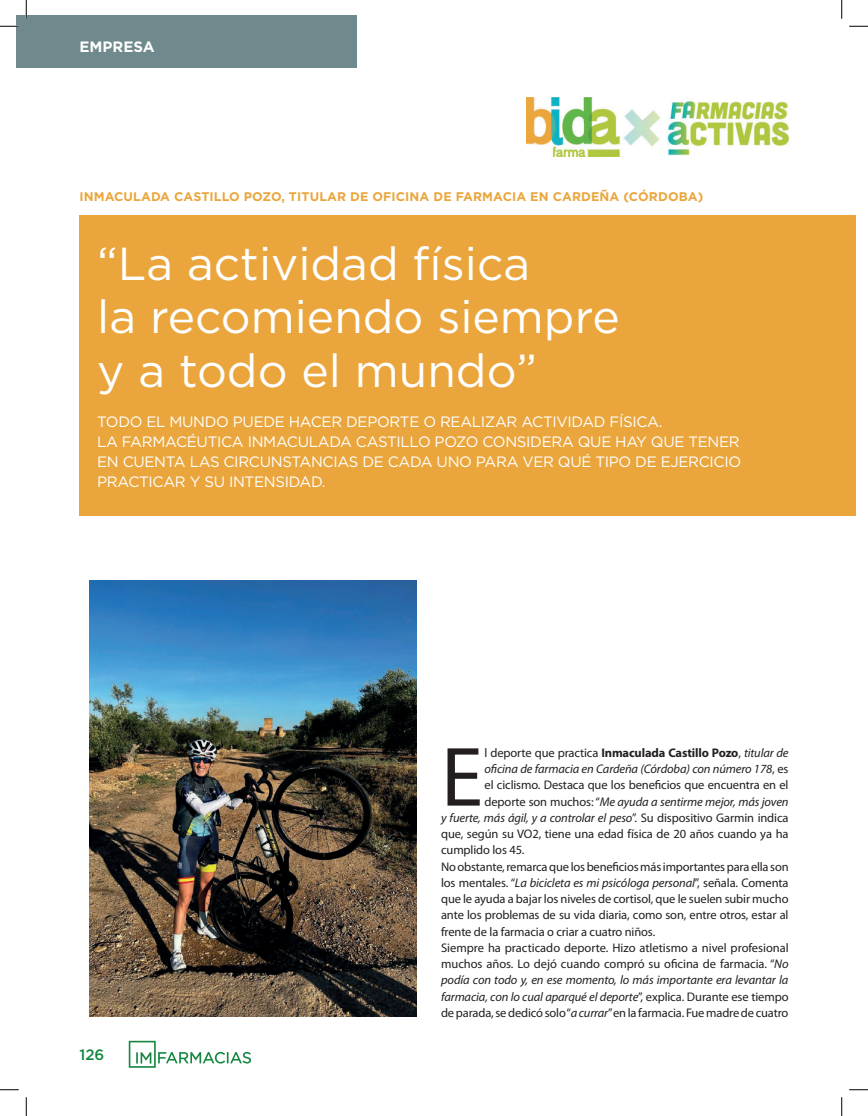
<style>
.page{position:relative;width:868px;height:1116px;background:#fff}
.page>*{position:absolute;margin:0;border:0;box-sizing:border-box;transform-origin:0 0}
.t1{font:84.88px "Myriad Pro";color:#231f20}
.t2{font:46.25px/53.8px "Gotham";color:#fff}
.t3{font:15px/20px "Gotham";letter-spacing:-.02em;color:#fff}
.t4{font:700 15px "Gotham";color:#fff}
.t5{font:500 15px "Gotham";color:#168741}
.t6{font:12.5px "Myriad Pro";letter-spacing:-.01em;color:#231f20}
.t7{font:italic 12.5px "Myriad Pro";letter-spacing:-.01em;color:#231f20}
.t8{font:700 12.5px "Gotham";letter-spacing:.01em;color:#eaa63c}
.t9{font:700 12.5px "Myriad Pro";letter-spacing:-.01em;color:#231f20}
.s1{font-weight:400}
.s2{font-weight:400;font-style:italic}
.s3{font-style:normal}
.s4{font-style:italic}
</style>
<div class="page">
<div style="left:16px;top:16px;width:340px;height:52px;background:#6f898d"></div>
<svg style="left:129px;top:1040px;width:122px;height:27px"></svg>
<div style="left:79px;top:215px;width:776px;height:300px;background:#eaa63c"></div>
<img style="left:526px;top:97px;width:262px;height:60px">
<img style="left:90px;top:581px;width:326px;height:435px">
<svg style="left:0;top:25px;width:19px;height:2px"></svg>
<svg style="left:849px;top:25px;width:18px;height:2px"></svg>
<svg style="left:0;top:1089px;width:19px;height:1px"></svg>
<svg style="left:849px;top:1089px;width:18px;height:1px"></svg>
<svg style="left:25px;top:0;width:2px;height:19px"></svg>
<svg style="left:25px;top:1097px;width:2px;height:18px"></svg>
<svg style="left:841px;top:0;width:1px;height:19px"></svg>
<svg style="left:841px;top:1097px;width:1px;height:18px"></svg>
<p class="t4" style="left:79px;top:38px;width:77px">EMPRESA</p>
<p class="t8" style="left:79px;top:190px;width:625px">INMACULADA CASTILLO POZO, TITULAR DE OFICINA DE FARMACIA EN CARDEÑA (CÓRDOBA)</p>
<h2 class="t2" style="left:97px;top:235px;width:524px">“La actividad física<br>la recomiendo siempre y a todo el mundo”</h2>
<p class="t3" style="left:97px;top:411px;width:645px">TODO EL MUNDO PUEDE HACER DEPORTE O REALIZAR ACTIVIDAD FÍSICA.<br>LA FARMACÉUTICA INMACULADA CASTILLO POZO CONSIDERA QUE HAY QUE TENER EN CUENTA LAS CIRCUNSTANCIAS DE CADA UNO PARA VER QUÉ TIPO DE EJERCICIO PRACTICAR Y SU INTENSIDAD.</p>
<p class="t5" style="left:79px;top:1045px;width:26px">126</p>
<h1 class="t1" style="left:441px;top:724px;width:43px">E</h1>
<p class="t9" style="left:484px;top:744px;width:305px"><span class="s1">l deporte que practica</span> Inmaculada Castillo Pozo<span class="s1">,</span> <span class="s2">titular de</span></p>
<p class="t7" style="left:484px;top:761px;width:305px">oficina de farmacia en Cardeña (Córdoba) con número 178<span class="s3">, es</span></p>
<p class="t6" style="left:484px;top:777px;width:305px">el ciclismo. Destaca que los beneficios que encuentra en el</p>
<p class="t7" style="left:484px;top:793px;width:305px"><span class="s3">deporte son muchos: “</span>Me ayuda a sentirme mejor, más joven</p>
<p class="t7" style="left:441px;top:810px;width:349px">y fuerte, más ágil, y a controlar el peso<span class="s3">”. Su dispositivo Garmin indica</span></p>
<p class="t6" style="left:441px;top:826px;width:349px">que, según su VO2, tiene una edad física de 20 años cuando ya ha</p>
<p class="t6" style="left:441px;top:842px;width:85px">cumplido los 45.</p>
<p class="t6" style="left:441px;top:858px;width:349px">No obstante, remarca que los beneficios más importantes para ella son</p>
<p class="t7" style="left:441px;top:875px;width:349px"><span class="s3">los mentales. “</span>La bicicleta es mi psicóloga personal<span class="s3">”, señala. Comenta</span></p>
<p class="t6" style="left:441px;top:891px;width:349px">que le ayuda a bajar los niveles de cortisol, que le suelen subir mucho</p>
<p class="t6" style="left:441px;top:907px;width:349px">ante los problemas de su vida diaria, como son, entre otros, estar al</p>
<p class="t6" style="left:441px;top:923px;width:216px">frente de la farmacia o criar a cuatro niños.</p>
<p class="t6" style="left:441px;top:940px;width:349px">Siempre ha practicado deporte. Hizo atletismo a nivel profesional</p>
<p class="t6" style="left:441px;top:956px;width:349px">muchos años. Lo dejó cuando compró su oficina de farmacia. “<span class="s4">No</span></p>
<p class="t7" style="left:441px;top:972px;width:349px">podía con todo y, en ese momento, lo más importante era levantar la</p>
<p class="t7" style="left:441px;top:988px;width:349px">farmacia, con lo cual aparqué el deporte<span class="s3">”, explica. Durante ese tiempo</span></p>
<p class="t6" style="left:441px;top:1005px;width:349px">de parada, se dedicó solo “<span class="s4">a currar</span>” en la farmacia. Fue madre de cuatro</p>
</div>
